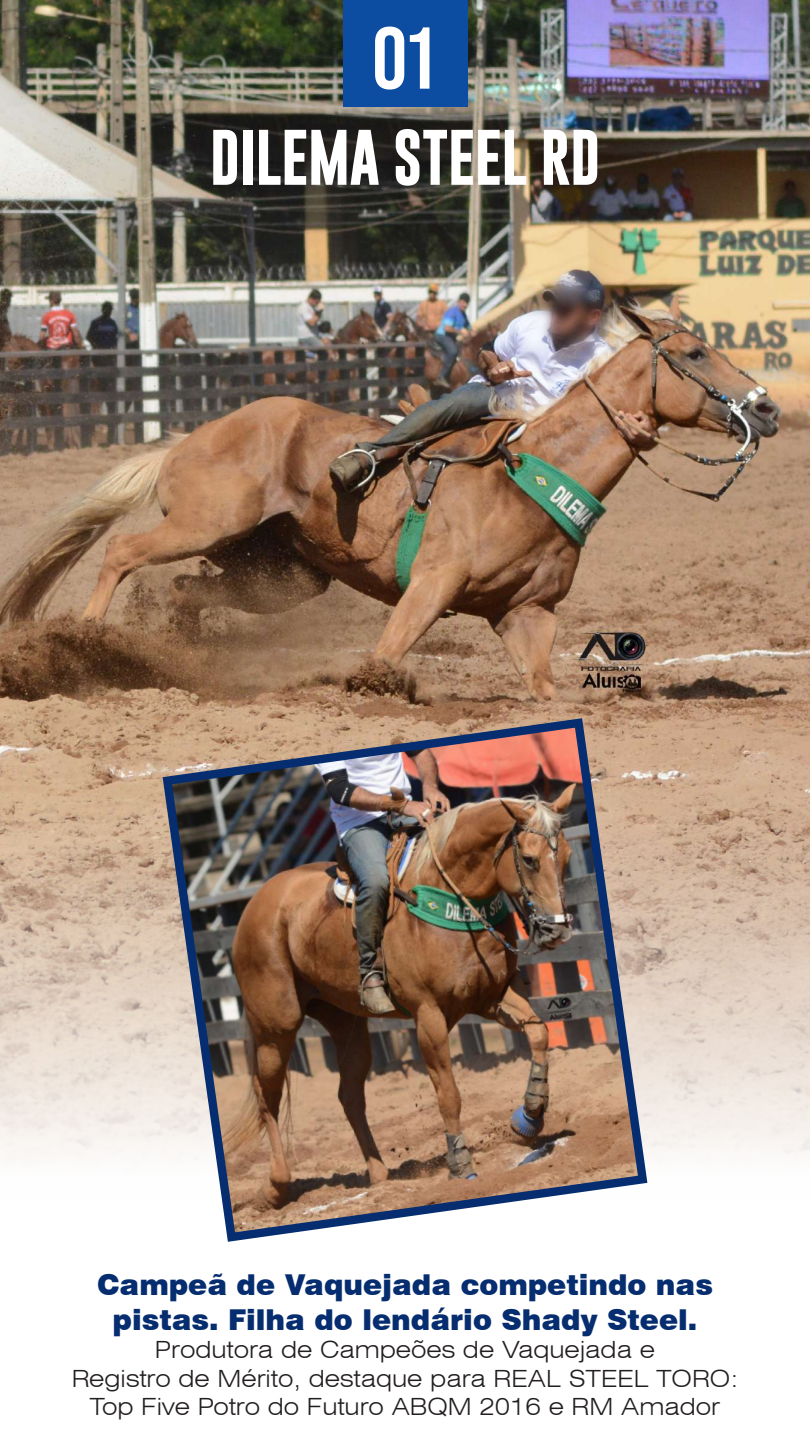
<style>
.page{position:relative;width:810px;height:1440px;background:#fff}
.page>*{position:absolute;margin:0;border:0;box-sizing:border-box;transform-origin:0 0}
.t1{font:87.5px "Bebas Neue";color:#fff}
.t2{font:700 56.25px "Gobold";letter-spacing:-.01em;color:#fff}
.t3{font:900 28.75px/34.5px "Swiss 721 BT";color:#052d6f;text-align:center}
.t4{font:300 expanded 23.75px/28.5px "Swiss 721 BT";color:#231f20;text-align:center}
</style>
<div class="page">
<img style="left:0;top:0;width:810px;height:1157px">
<div style="left:343px;top:0;width:124px;height:106px;background:#0d4da1"></div>
<img style="left:158px;top:714px;width:494px;height:528px">
<h1 class="t1" style="left:372px;top:9px;width:67px">01</h1>
<h2 class="t2" style="left:210px;top:121px;width:392px">DILEMA STEEL RD</h2>
<p class="t3" style="left:97px;top:1268px;width:617px">Campeã de Vaquejada competindo nas pistas. Filha do lendário Shady Steel.</p>
<p class="t4" style="left:72px;top:1335px;width:668px">Produtora de Campeões de Vaquejada e<br>Registro de Mérito, destaque para REAL STEEL TORO:<br>Top Five Potro do Futuro ABQM 2016 e RM Amador</p>
</div>
